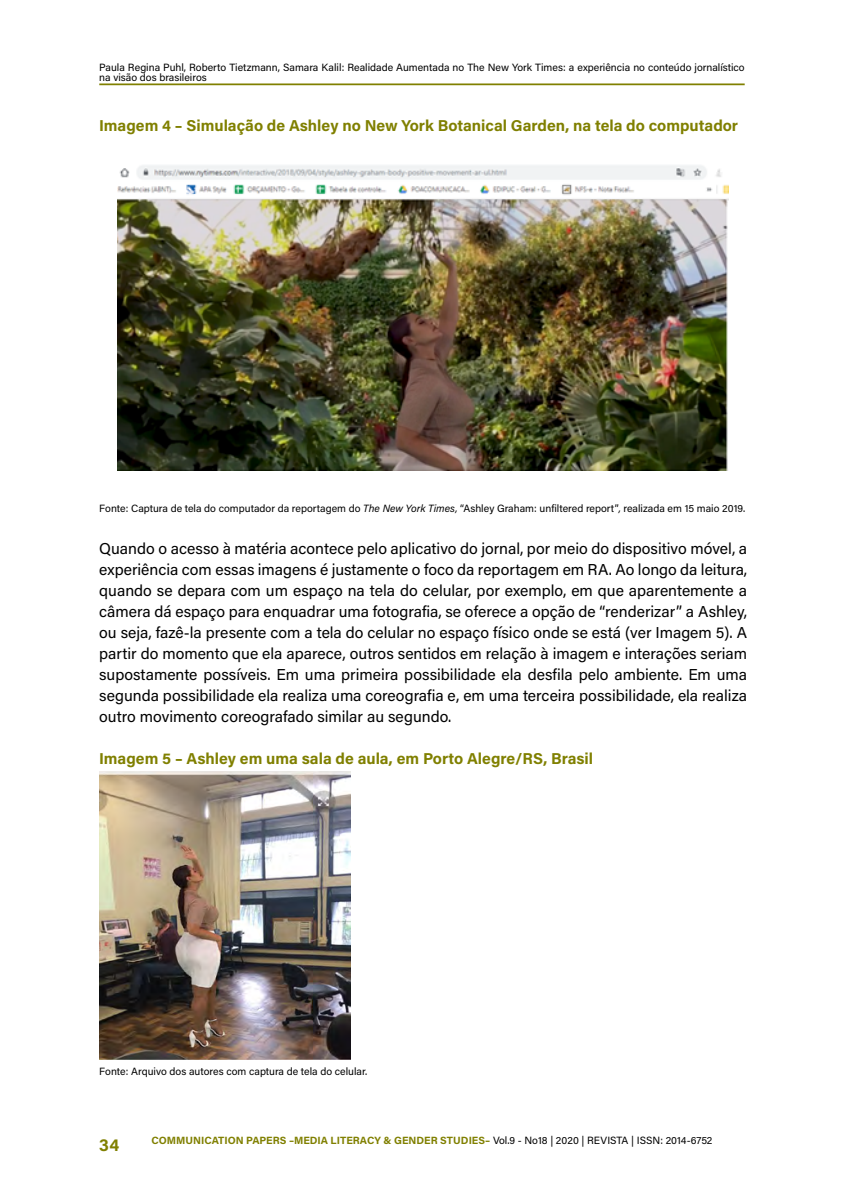
<style>
.page{position:relative;width:844px;height:1191px;background:#fff}
.page>*{position:absolute;margin:0;border:0;box-sizing:border-box;transform-origin:0 0}
.t1{font:700 17.5px "Acumin Pro";color:#808000}
.t2{font:15.75px/21px "Acumin Pro";color:#000;text-align:justify}
.t3{font:700 15.75px "Acumin Pro";color:#808000}
.t4{font:10.5px/10.5px "Acumin Pro";color:#000}
.t5{font:700 10.5px "Acumin Pro";color:#808000}
.s1{font-style:italic}
.s2{font-weight:400;color:#000}
</style>
<div class="page">
<hr style="left:99px;top:83px;width:645px;height:2px;background:#808000">
<img style="left:118px;top:165px;width:610px;height:305px">
<img style="left:99px;top:771px;width:251px;height:289px">
<p class="t4" style="left:99px;top:61px;width:646px">Paula Regina Puhl, Roberto Tietzmann, Samara Kalil: Realidade Aumentada no The New York Times: a experiência no conteúdo jornalístico na visão dos brasileiros</p>
<p class="t3" style="left:99px;top:114px;width:640px">Imagem 4 – Simulação de Ashley no New York Botanical Garden, na tela do computador</p>
<p class="t4" style="left:99px;top:503px;width:647px">Fonte: Captura de tela do computador da reportagem do <span class="s1">The New York Times,</span> “Ashley Graham: unfiltered report”<span class="s1">,</span> realizada em 15 maio 2019.</p>
<p class="t2" style="left:99px;top:538px;width:649px">Quando o acesso à matéria acontece pelo aplicativo do jornal, por meio do dispositivo móvel, a experiência com essas imagens é justamente o foco da reportagem em RA. Ao longo da leitura, quando se depara com um espaço na tela do celular, por exemplo, em que aparentemente a câmera dá espaço para enquadrar uma fotografia, se oferece a opção de “renderizar” a Ashley, ou seja, fazê-la presente com a tela do celular no espaço físico onde se está (ver Imagem 5). A partir do momento que ela aparece, outros sentidos em relação à imagem e interações seriam supostamente possíveis. Em uma primeira possibilidade ela desfila pelo ambiente. Em uma segunda possibilidade ela realiza uma coreografia e, em uma terceira possibilidade, ela realiza outro movimento coreografado similar au segundo.</p>
<p class="t3" style="left:99px;top:748px;width:495px">Imagem 5 – Ashley em uma sala de aula, em Porto Alegre/RS, Brasil</p>
<p class="t4" style="left:99px;top:1065px;width:269px">Fonte: Arquivo dos autores com captura de tela do celular.</p>
<p class="t1" style="left:99px;top:1132px;width:21px">34</p>
<p class="t5" style="left:151px;top:1133px;width:562px">COMMUNICATION PAPERS –MEDIA LITERACY &amp; GENDER STUDIES– <span class="s2">Vol.9 - No18 | 2020 | REVISTA | ISSN: 2014-6752</span></p>
</div>
